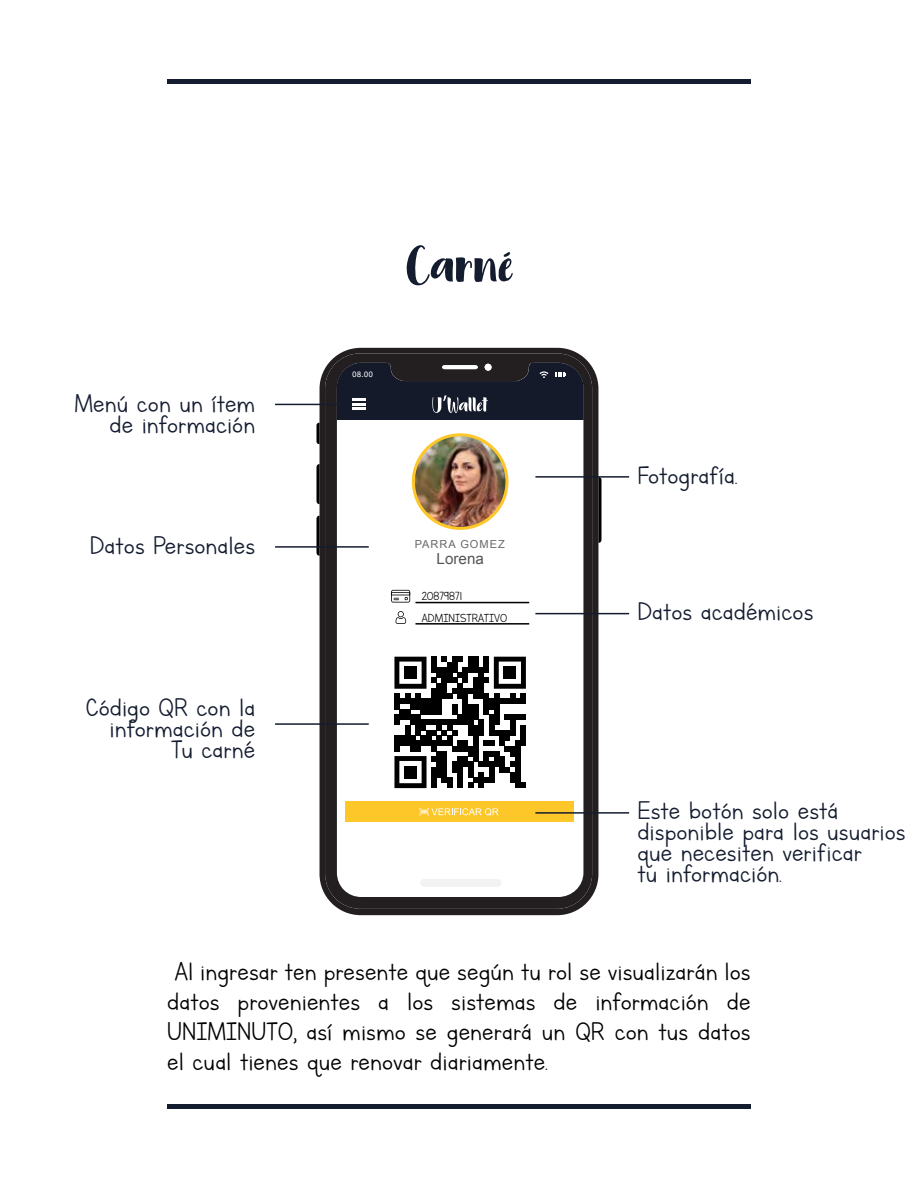
<style>
.page{position:relative;width:918px;height:1188px;background:#fff}
.page>*{position:absolute;margin:0;border:0;box-sizing:border-box;transform-origin:0 0}
.t1{font:60px "Pink Diary Personal Use";color:#141c30}
.t2{font:30px "Lettersfor Learners";color:#141c30}
.t3{font:30px/30px "Lettersfor Learners";color:#000;text-align:justify}
.t4{font:15.15px "Arial";color:#555}
.t5{font:13.8px/22px "Lettersfor Learners";color:#000}
.t6{font:11.1px "Arial";letter-spacing:.09em;color:#686868}
.t7{font:7.65px "A Bee Zee";color:#fff}
</style>
<div class="page">
<hr style="left:167px;top:80px;width:584px;height:4px;background:#141c30">
<hr style="left:167px;top:1104px;width:584px;height:4px;background:#141c30">
<svg style="left:320px;top:348px;width:278px;height:567px;background:#3c393a"></svg>
<svg style="left:316px;top:423px;width:4px;height:21px"></svg>
<svg style="left:598px;top:478px;width:4px;height:65px"></svg>
<svg style="left:316px;top:464px;width:4px;height:40px"></svg>
<svg style="left:316px;top:516px;width:4px;height:40px"></svg>
<svg style="left:325px;top:353px;width:267px;height:556px"></svg>
<svg style="left:337px;top:363px;width:247px;height:57px;background:#1b1f2c"></svg>
<hr style="left:352px;top:398px;width:14px;height:3px;background:#fff">
<svg style="left:352px;top:403px;width:14px;height:2px"></svg>
<hr style="left:352px;top:407px;width:14px;height:3px;background:#fff">
<svg style="left:412px;top:433px;width:97px;height:97px"></svg>
<img style="left:415px;top:436px;width:90px;height:91px;border-radius:45px">
<svg style="left:394px;top:657px;width:132px;height:131px"></svg>
<svg style="left:432px;top:395px;width:56px;height:18px"></svg>
<svg style="left:396px;top:611px;width:10px;height:13px"></svg>
<svg style="left:391px;top:590px;width:19px;height:13px"></svg>
<hr style="left:415px;top:602px;width:114px;height:1px;background:#000">
<hr style="left:415px;top:623px;width:114px;height:2px;background:#000">
<div style="left:345px;top:801px;width:228px;height:21px;background:#fec729"></div>
<svg style="left:420px;top:808px;width:79px;height:8px"></svg>
<svg style="left:555px;top:373px;width:11px;height:4px"></svg>
<svg style="left:540px;top:371px;width:8px;height:7px"></svg>
<div style="left:420px;top:879px;width:81px;height:8px;background:#f2f2f2;border-radius:4px"></div>
<hr style="left:535px;top:476px;width:94px;height:2px;background:#141c30">
<hr style="left:275px;top:546px;width:94px;height:2px;background:#141c30">
<hr style="left:275px;top:404px;width:70px;height:1px;background:#141c30">
<hr style="left:275px;top:723px;width:94px;height:2px;background:#141c30">
<hr style="left:535px;top:613px;width:94px;height:1px;background:#141c30">
<hr style="left:535px;top:812px;width:94px;height:2px;background:#141c30">
<p class="t2" style="left:74px;top:387px;width:182px">Menú con un ítem</p>
<p class="t2" style="left:109px;top:408px;width:147px">de información</p>
<p class="t2" style="left:90px;top:530px;width:167px">Datos Personales</p>
<p class="t2" style="left:86px;top:691px;width:171px">Código QR con la</p>
<p class="t2" style="left:109px;top:712px;width:147px">información de</p>
<p class="t2" style="left:171px;top:733px;width:86px">Tu carné</p>
<h1 class="t1" style="left:405px;top:238px;width:110px">Carné</h1>
<p class="t7" style="left:352px;top:370px;width:22px">08.00</p>
<p class="t6" style="left:415px;top:537px;width:92px">PARRA GOMEZ</p>
<p class="t4" style="left:437px;top:549px;width:49px">Lorena</p>
<p class="t5" style="left:422px;top:585px;width:87px">20879871<br>ADMINISTRATIVO</p>
<p class="t2" style="left:637px;top:460px;width:101px">Fotografía.</p>
<p class="t2" style="left:637px;top:596px;width:178px">Datos académicos</p>
<p class="t2" style="left:637px;top:795px;width:203px">Este botón solo está</p>
<p class="t2" style="left:637px;top:816px;width:270px">disponible para los usuarios</p>
<p class="t2" style="left:637px;top:837px;width:226px">que necesiten verificar</p>
<p class="t2" style="left:637px;top:858px;width:146px">tu información.</p>
<p class="t3" style="left:167px;top:957px;width:585px">Al ingresar ten presente que según tu rol se visualizarán los datos provenientes a los sistemas de información de UNIMINUTO, así mismo se generará un QR con tus datos el cual tienes que renovar diariamente.</p>
</div>
